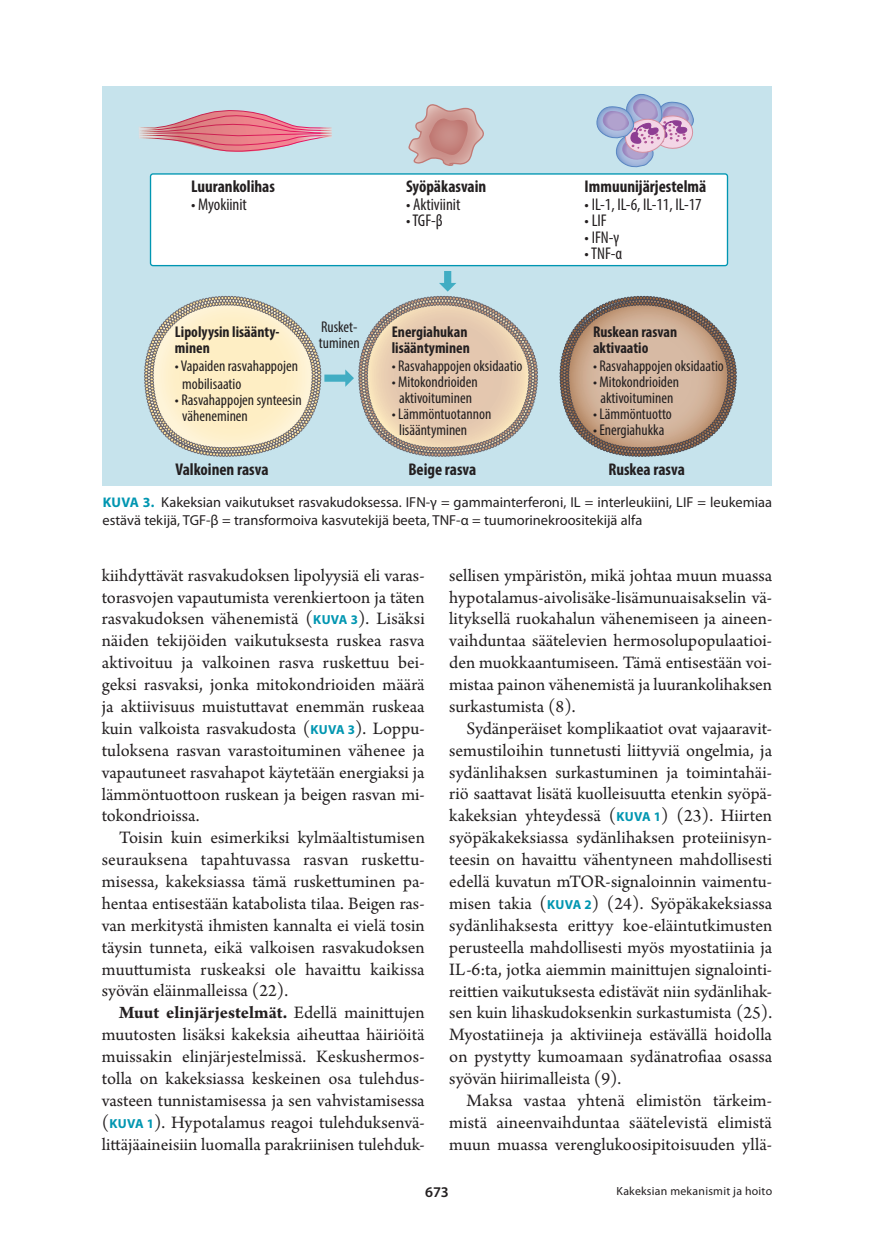
<style>
.page{position:relative;width:874px;height:1241px;background:#fff}
.page>*{position:absolute;margin:0;border:0;box-sizing:border-box;transform-origin:0 0}
.t1{font:18.38px/21.9px "Arno Pro";color:#231f20;text-align:justify}
.t2{font:700 condensed 16.97px "Myriad Pro";color:#231f20}
.t3{font:condensed 16.97px "Myriad Pro";color:#231f20}
.t4{font:condensed 15.58px/16.1px "Myriad Pro";color:#231f20}
.t5{font:700 condensed 15.58px/16.1px "Myriad Pro";color:#231f20}
.t6{font:600 14.88px "Myriad Pro";color:#231f20}
.t7{font:14.35px/17.5px "Myriad Pro";color:#231f20}
.t8{font:11.9px "Myriad Pro";letter-spacing:.02em;color:#231f20}
.s1{font-weight:700;font-size:14px;color:#0096b1}
.s2{font-family:"Myriad Pro";font-weight:700;font-size:13.12px;color:#0096b1}
.s3{font-weight:700}
</style>
<div class="page">
<div style="left:102px;top:86px;width:669px;height:399px;background:#c6e3ec"></div>
<div style="left:150px;top:174px;width:577px;height:91px;background:#fff;border-radius:3px"></div>
<div style="left:150px;top:173px;width:577px;height:93px;border:1px solid #0096b2;border-radius:3px"></div>
<svg style="left:408px;top:104px;width:76px;height:62px"></svg>
<svg style="left:596px;top:94px;width:98px;height:74px"></svg>
<svg style="left:139px;top:110px;width:193px;height:42px"></svg>
<svg style="left:144px;top:295px;width:177px;height:161px"></svg>
<svg style="left:559px;top:296px;width:177px;height:160px"></svg>
<div style="left:444px;top:271px;width:7px;height:13px;background:#41adc3"></div>
<div style="left:324px;top:374px;width:22px;height:7px;background:#41adc3"></div>
<svg style="left:345px;top:283px;width:192px;height:173px"></svg>
<p class="t2" style="left:191px;top:176px;width:85px">Luurankolihas</p>
<p class="t3" style="left:191px;top:194px;width:57px">• Myokiinit</p>
<p class="t2" style="left:406px;top:176px;width:82px">Syöpäkasvain</p>
<p class="t3" style="left:406px;top:194px;width:56px">• Aktiviinit</p>
<p class="t3" style="left:406px;top:210px;width:38px">• TGF-β</p>
<p class="t5" style="left:175px;top:323px;width:106px">Lipolyysin lisäänty&shy;minen</p>
<p class="t4" style="left:182px;top:356px;width:117px;line-height:17.8px;text-indent:-7px">• Vapaiden rasvahappojen mobilisaatio</p>
<p class="t4" style="left:182px;top:391px;width:121px;text-indent:-7px">• Rasvahappojen synteesin väheneminen</p>
<p class="t4" style="left:319px;top:318px;width:42px">Rusket&shy;tuminen</p>
<p class="t5" style="left:391px;top:323px;width:80px">Energiahukan lisääntyminen</p>
<p class="t4" style="left:391px;top:357px;width:132px">• Rasvahappojen oksidaatio</p>
<p class="t4" style="left:391px;top:374px;width:87px;text-align:center">• Mitokondrioiden aktivoituminen</p>
<p class="t4" style="left:399px;top:406px;width:94px;text-indent:-7px">• Lämmöntuotannon lisääntyminen</p>
<p class="t2" style="left:584px;top:176px;width:123px">Immuunijärjestelmä</p>
<p class="t3" style="left:584px;top:194px;width:119px">• IL-1, IL-6, IL-11, IL-17</p>
<p class="t3" style="left:584px;top:210px;width:24px">• LIF</p>
<p class="t3" style="left:584px;top:226px;width:36px">• IFN-γ</p>
<p class="t3" style="left:584px;top:243px;width:39px">• TNF-α</p>
<p class="t5" style="left:592px;top:323px;width:86px">Ruskean rasvan aktivaatio</p>
<p class="t4" style="left:592px;top:357px;width:132px">• Rasvahappojen oksidaatio</p>
<p class="t4" style="left:592px;top:373px;width:87px;text-align:center">• Mitokondrioiden aktivoituminen</p>
<p class="t4" style="left:592px;top:406px;width:80px">• Lämmöntuotto</p>
<p class="t4" style="left:592px;top:422px;width:73px">• Energiahukka</p>
<p class="t2" style="left:175px;top:458px;width:95px">Valkoinen rasva</p>
<p class="t2" style="left:408px;top:458px;width:69px">Beige rasva</p>
<p class="t2" style="left:608px;top:458px;width:78px">Ruskea rasva</p>
<p class="t7" style="left:102px;top:493px;width:670px"><span class="s1">KUVA 3.</span> Kakeksian vaikutukset rasvakudoksessa. IFN-γ = gammainterferoni, IL = interleukiini, LIF = leukemiaa estävä tekijä, TGF-β = transformoiva kasvutekijä beeta, TNF-α = tuumorinekroositekijä alfa</p>
<p class="t1" style="left:102px;top:565px;width:324px">kiihdyttävät rasvakudoksen lipolyysiä eli varas&shy;torasvojen vapautumista verenkiertoon ja täten rasvakudoksen vähenemistä (<span class="s2">KUVA 3</span>). Lisäksi näiden tekijöiden vaikutuksesta ruskea rasva aktivoituu ja valkoinen rasva ruskettuu bei&shy;geksi rasvaksi, jonka mitokondrioiden määrä ja aktiivisuus muistuttavat enemmän ruskeaa kuin valkoista rasvakudosta (<span class="s2">KUVA 3</span>). Loppu&shy;tuloksena rasvan varastoituminen vähenee ja vapautuneet rasvahapot käytetään energiaksi ja lämmöntuottoon ruskean ja beigen rasvan mi&shy;tokondrioissa.</p>
<p class="t1" style="left:102px;top:827px;width:324px;text-indent:17px">Toisin kuin esimerkiksi kylmäaltistumisen seurauksena tapahtuvassa rasvan ruskettu&shy;misessa, kakeksiassa tämä ruskettuminen pa&shy;hentaa entisestään katabolista tilaa. Beigen ras&shy;van merkitystä ihmisten kannalta ei vielä tosin täysin tunneta, eikä valkoisen rasvakudoksen muuttumista ruskeaksi ole havaittu kaikissa syövän eläinmalleissa (22).</p>
<p class="t1" style="left:102px;top:1002px;width:324px;text-indent:17px"><span class="s3">Muut elinjärjestelmät.</span> Edellä mainittujen muutosten lisäksi kakeksia aiheuttaa häiriöitä muissakin elinjärjestelmissä. Keskushermos&shy;tolla on kakeksiassa keskeinen osa tulehdus&shy;vasteen tunnistamisessa ja sen vahvistamisessa (<span class="s2">KUVA 1</span>). Hypotalamus reagoi tulehduksenvä&shy;littäjäaineisiin luomalla parakriinisen tulehduk-</p>
<p class="t1" style="left:449px;top:565px;width:324px">sellisen ympäristön, mikä johtaa muun muassa hypotalamus-aivolisäke-lisämunuaisakselin vä&shy;lityksellä ruokahalun vähenemiseen ja aineen&shy;vaihduntaa säätelevien hermosolupopulaatioi&shy;den muokkaantumiseen. Tämä entisestään voi&shy;mistaa painon vähenemistä ja luurankolihaksen surkastumista (8).</p>
<p class="t1" style="left:449px;top:718px;width:324px;text-indent:17px">Sydänperäiset komplikaatiot ovat vajaaravit&shy;semustiloihin tunnetusti liittyviä ongelmia, ja sydänlihaksen surkastuminen ja toimintahäi&shy;riö saattavat lisätä kuolleisuutta etenkin syöpä&shy;kakeksian yhteydessä (<span class="s2">KUVA 1</span>) (23). Hiirten syöpäkakeksiassa sydänlihaksen proteiinisyn&shy;teesin on havaittu vähentyneen mahdollisesti edellä kuvatun mTOR-signaloinnin vaimentu&shy;misen takia (<span class="s2">KUVA 2</span>) (24). Syöpäkakeksiassa sydänlihaksesta erittyy koe-eläintutkimusten perusteella mahdollisesti myös myostatiinia ja IL-6:ta, jotka aiemmin mainittujen signalointi&shy;reittien vaikutuksesta edistävät niin sydänlihak&shy;sen kuin lihaskudoksenkin surkastumista (25).<br>Myostatiineja ja aktiviineja estävällä hoidolla on pystytty kumoamaan sydänatrofiaa osassa syövän hiirimalleista (9).</p>
<p class="t1" style="left:449px;top:1090px;width:324px;text-indent:17px">Maksa vastaa yhtenä elimistön tärkeim&shy;mistä aineenvaihduntaa säätelevistä elimistä muun muassa verenglukoosipitoisuuden yllä-</p>
<p class="t6" style="left:425px;top:1182px;width:25px">673</p>
<p class="t8" style="left:616px;top:1183px;width:157px">Kakeksian mekanismit ja hoito</p>
</div>
